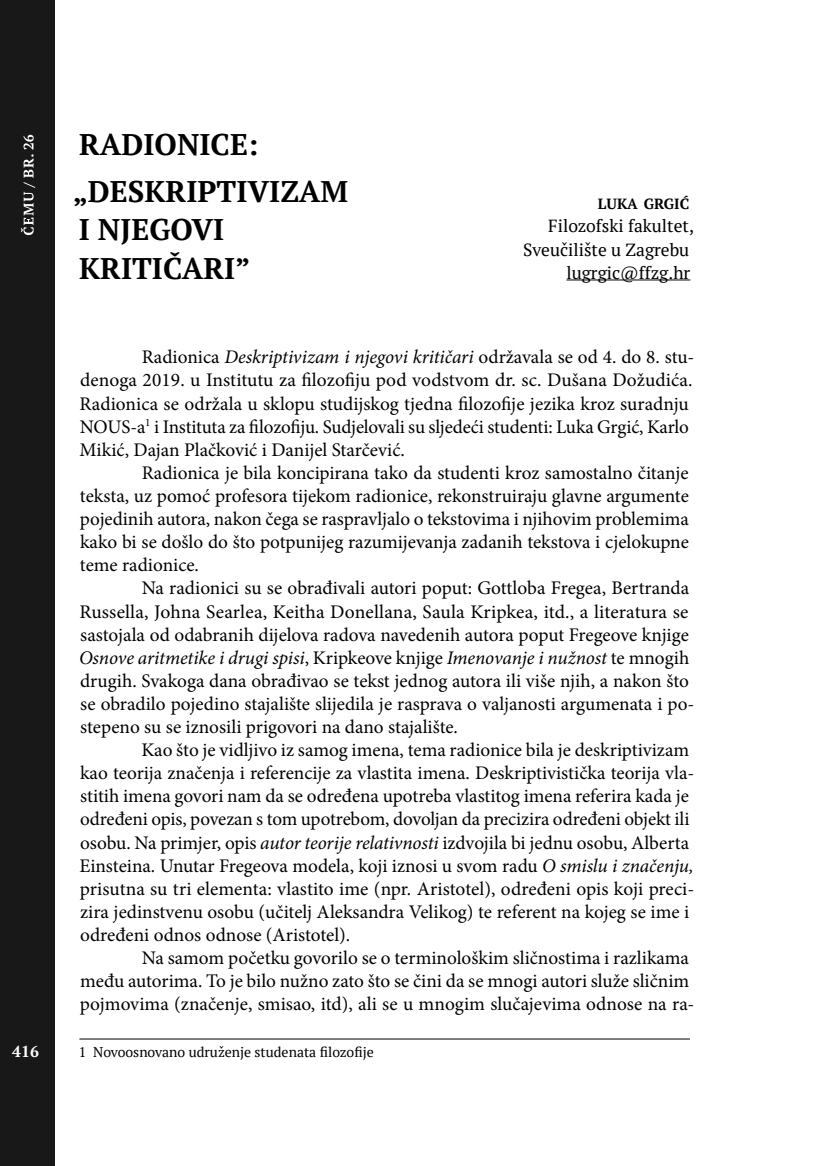
<style>
.page{position:relative;width:819px;height:1166px;background:#fff}
.page>*{position:absolute;margin:0;border:0;box-sizing:border-box;transform-origin:0 0}
.t1{font:700 29.75px/46.2px "PT Serif";color:#000}
.t2{font:19.25px/23.1px "Minion Pro";color:#000}
.t3{font:17.5px/23.1px "PT Serif";color:#000;text-align:right}
.t4{font:700 15.75px "PT Serif";color:#fff}
.t5{font:700 14.7px "PT Serif";color:#000}
.t6{font:14px "PT Serif";color:#000}
.s1{font-style:italic}
</style>
<div class="page">
<div style="left:0;top:0;width:55px;height:1166px;background:#181819"></div>
<svg style="left:21px;top:135px;width:14px;height:100px"></svg>
<hr style="left:566px;top:279px;width:124px;height:1px;background:#000">
<hr style="left:79px;top:1039px;width:611px;height:1px;background:#000">
<p class="t4" style="left:12px;top:1040px;width:28px">416</p>
<h1 class="t1" style="left:73px;top:121px;width:277px">RADIONICE: „DESKRIPTIVIZAM</h1>
<h1 class="t1" style="left:79px;top:210px;width:173px;line-height:38.5px">I NJEGOVI<br>KRITIČARI”</h1>
<p class="t5" style="left:598px;top:194px;width:93px">LUKA GRGIĆ</p>
<p class="t3" style="left:523px;top:214px;width:172px">Filozofski fakultet,<br>Sveučilište u Zagrebu lugrgic@ffzg.hr</p>
<p class="t2" style="left:80px;top:346px;width:616px;text-indent:62px">Radionica <span class="s1">Deskriptivizam i njegovi kritičari</span> održavala se od 4. do 8. stu&shy;denoga 2019. u Institutu za filozofiju pod vodstvom dr. sc. Dušana Dožudića.<br>Radionica se održala u sklopu studijskog tjedna filozofije jezika kroz suradnju NOUS-a<sup>1</sup> i Instituta za filozofiju. Sudjelovali su sljedeći studenti: Luka Grgić, Karlo Mikić, Dajan Plačković i Danijel Starčević.</p>
<p class="t2" style="left:80px;top:461px;width:610px;text-align:justify;text-indent:62px">Radionica je bila koncipirana tako da studenti kroz samostalno čitanje teksta, uz pomoć profesora tijekom radionice, rekonstruiraju glavne argumente pojedinih autora, nakon čega se raspravljalo o tekstovima i njihovim problemima kako bi se došlo do što potpunijeg razumijevanja zadanih tekstova i cjelokupne teme radionice.</p>
<p class="t2" style="left:79px;top:577px;width:617px;text-indent:63px">Na radionici su se obrađivali autori poput: Gottloba Fregea, Bertranda Russella, Johna Searlea, Keitha Donellana, Saula Kripkea, itd., a literatura se sastojala od odabranih dijelova radova navedenih autora poput Fregeove knjige <span class="s1">Osnove aritmetike i drugi spisi</span>, Kripkeove knjige <span class="s1">Imenovanje i nužnost</span> te mnogih drugih. Svakoga dana obrađivao se tekst jednog autora ili više njih, a nakon što se obradilo pojedino stajalište slijedila je rasprava o valjanosti argumenata i po&shy;stepeno su se iznosili prigovori na dano stajalište.</p>
<p class="t2" style="left:79px;top:738px;width:616px;text-indent:62px">Kao što je vidljivo iz samog imena, tema radionice bila je deskriptivizam kao teorija značenja i referencije za vlastita imena. Deskriptivistička teorija vla&shy;stitih imena govori nam da se određena upotreba vlastitog imena referira kada je određeni opis, povezan s tom upotrebom, dovoljan da precizira određeni objekt ili osobu. Na primjer, opis <span class="s1">autor teorije relativnosti</span> izdvojila bi jednu osobu, Alberta Einsteina. Unutar Fregeova modela, koji iznosi u svom radu <span class="s1">O smislu i značenju, </span>prisutna su tri elementa: vlastito ime (npr. Aristotel), određeni opis koji preci&shy;zira jedinstvenu osobu (učitelj Aleksandra Velikog) te referent na kojeg se ime i određeni odnos odnose (Aristotel).</p>
<p class="t2" style="left:80px;top:946px;width:616px;text-indent:62px">Na samom početku govorilo se o terminološkim sličnostima i razlikama među autorima. To je bilo nužno zato što se čini da se mnogi autori služe sličnim pojmovima (značenje, smisao, itd), ali se u mnogim slučajevima odnose na ra-</p>
<p class="t6" style="left:79px;top:1042px;width:296px">1 Novoosnovano udruženje studenata filozofije</p>
</div>
